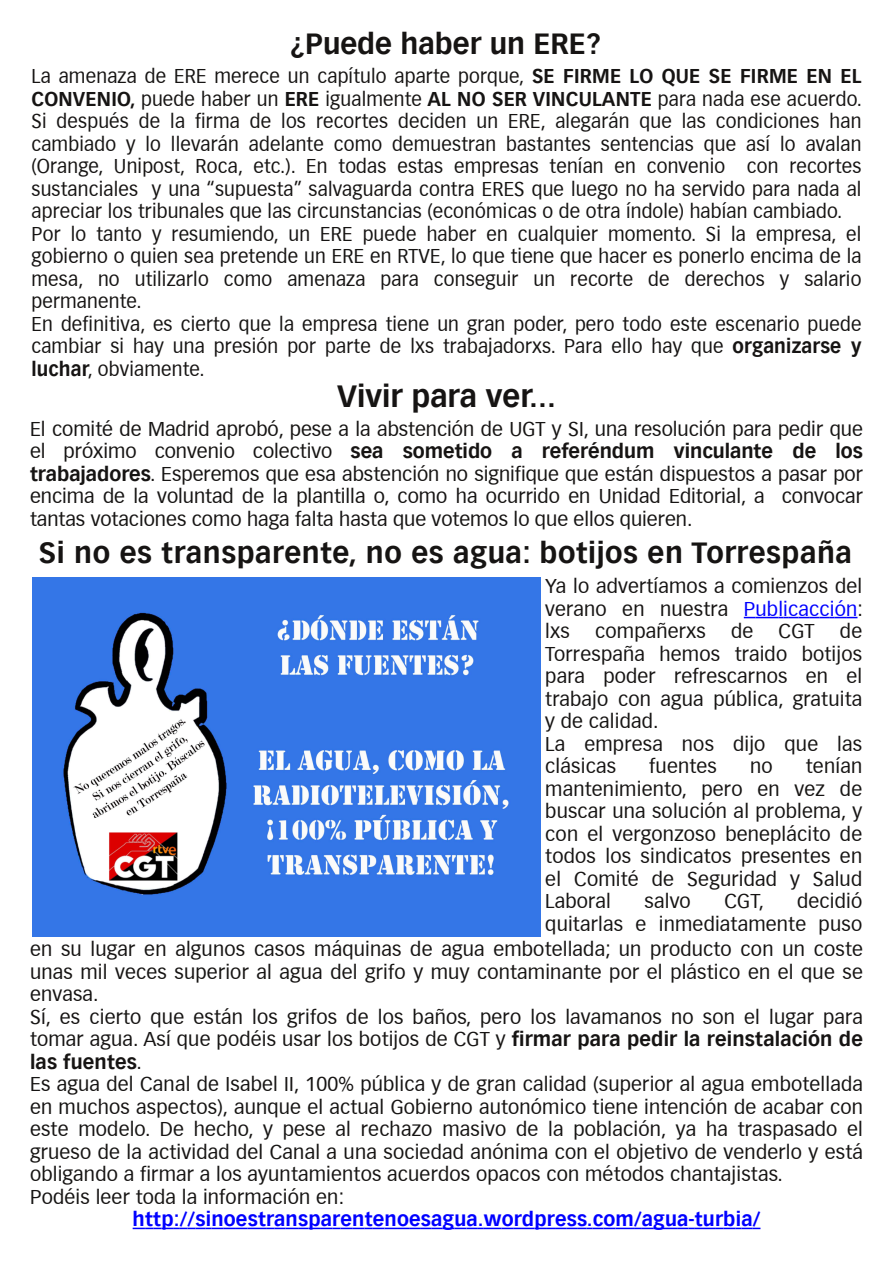
<style>
.page{position:relative;width:893px;height:1263px;background:#fff}
.page>*{position:absolute;margin:0;border:0;box-sizing:border-box;transform-origin:0 0}
.t1{font:700 30px "Vectora LH";color:#161413}
.t2{font:700 28.5px "Vectora LH";letter-spacing:.02em;color:#161413}
.t3{font:700 28.5px "Vectora LH";color:#161413}
.t4{font:19.5px/22.5px "Vectora LH55 Roman";letter-spacing:.01em;color:#161413;text-align:justify}
.t5{font:19.5px/22.5px "Vectora LH55 Roman";letter-spacing:.01em;color:#161413;scale:.96 1}
.t6{font:700 19.5px "Vectora LH";color:#161413}
.t7{font:700 19.5px "Vectora LH";letter-spacing:.01em;color:#00f}
.s1{font-family:"Vectora LH";font-weight:700}
.s2{font-family:"Vectora LH55 Roman";font-weight:400}
.s3{color:#00f}
</style>
<div class="page">
<svg style="left:744px;top:617px;width:113px;height:1px"></svg>
<img style="left:33px;top:578px;width:508px;height:359px">
<svg style="left:133px;top:1228px;width:627px;height:1px"></svg>
<h2 class="t3" style="left:290px;top:26px;width:312px">¿Puede haber un ERE?</h2>
<p class="t5" style="left:32px;top:66px;width:867px">La amenaza de ERE merece un capítulo aparte porque, <span class="s1">SE FIRME LO QUE SE FIRME EN EL CONVENIO,</span> puede haber un <span class="s1">ERE</span> igualmente <span class="s1">AL NO SER VINCULANTE</span> para nada ese acuerdo.<br>Si después de la firma de los recortes deciden un ERE, alegarán que las condiciones han cambiado y lo llevarán adelante como demuestran bastantes sentencias que así lo avalan (Orange, Unipost, Roca, etc.). En todas estas empresas tenían en convenio con recortes sustanciales y una “supuesta” salvaguarda contra ERES que luego no ha servido para nada al apreciar los tribunales que las circunstancias (económicas o de otra índole) habían cambiado.<br>Por lo tanto y resumiendo, un ERE puede haber en cualquier momento. Si la empresa, el gobierno o quien sea pretende un ERE en RTVE, lo que tiene que hacer es ponerlo encima de la mesa, no utilizarlo como amenaza para conseguir un recorte de derechos y salario permanente.<br>En definitiva, es cierto que la empresa tiene un gran poder, pero todo este escenario puede cambiar si hay una presión por parte de lxs trabajadorxs. Para ello hay que <span class="s1">organizarse y luchar</span>, obviamente.</p>
<h1 class="t1" style="left:337px;top:378px;width:220px">Vivir para ver...</h1>
<p class="t4" style="left:30px;top:419px;width:834px">El comité de Madrid aprobó, pese a la abstención de UGT y SI, una resolución para pedir que</p>
<p class="t6" style="left:30px;top:440px;width:834px"><span class="s2">el próximo convenio colectivo</span> sea sometido a referéndum vinculante de los</p>
<p class="t4" style="left:30px;top:464px;width:834px"><span class="s1">trabajadores</span>. Esperemos que esa abstención no signifique que están dispuestos a pasar por encima de la voluntad de la plantilla o, como ha ocurrido en Unidad Editorial, a convocar tantas votaciones como haga falta hasta que votemos lo que ellos quieren.</p>
<h2 class="t2" style="left:39px;top:536px;width:815px">Si no es transparente, no es agua: botijos en Torrespaña</h2>
<p class="t4" style="left:545px;top:576px;width:319px">Ya lo advertíamos a comienzos del verano en nuestra <span class="s3">Publicacción</span>: lxs</p>
<p class="t4" style="left:595px;top:621px;width:112px">compañerxs</p>
<p class="t4" style="left:731px;top:621px;width:24px">de</p>
<p class="t4" style="left:779px;top:621px;width:38px">CGT</p>
<p class="t4" style="left:545px;top:621px;width:318px;text-align:left;text-indent:295px">de<br>Torrespaña hemos traido botijos para poder refrescarnos en el trabajo con agua pública, gratuita y de calidad.<br>La empresa nos dijo que las clásicas</p>
<p class="t4" style="left:545px;top:756px;width:318px;text-indent:261px">tenían mantenimiento, pero en vez de buscar una solución al problema, y con el vergonzoso beneplácito de todos los sindicatos presentes en el Comité de Seguridad y Salud Laboral</p>
<p class="t4" style="left:649px;top:756px;width:69px">fuentes</p>
<p class="t4" style="left:750px;top:756px;width:24px">no</p>
<p class="t4" style="left:545px;top:891px;width:318px;text-align:right">decidió<br>quitarlas e inmediatamente puso</p>
<p class="t4" style="left:645px;top:891px;width:48px">salvo</p>
<p class="t4" style="left:724px;top:891px;width:41px">CGT,</p>
<p class="t4" style="left:30px;top:939px;width:834px;text-align:left">en su lugar en algunos casos máquinas de agua embotellada; un producto con un coste unas mil veces superior al agua del grifo y muy contaminante por el plástico en el que se envasa.<br>Sí, es cierto que están los grifos de los baños, pero los lavamanos no son el lugar para tomar agua. Así que podéis usar los botijos de CGT y <span class="s1">firmar para pedir la reinstalación de</span></p>
<p class="t6" style="left:30px;top:1050px;width:113px">las fuentes<span class="s2">.</span></p>
<p class="t4" style="left:30px;top:1074px;width:834px;text-align:left">Es agua del Canal de Isabel II, 100% pública y de gran calidad (superior al agua embotellada en muchos aspectos), aunque el actual Gobierno autonómico tiene intención de acabar con este modelo. De hecho, y pese al rechazo masivo de la población, ya ha traspasado el grueso de la actividad del Canal a una sociedad anónima con el objetivo de venderlo y está obligando a firmar a los ayuntamientos acuerdos opacos con métodos chantajistas.<br>Podéis leer toda la información en:</p>
<p class="t7" style="left:133px;top:1208px;width:629px">http://sinoestransparentenoesagua.wordpress.com/agua-turbia/</p>
</div>
